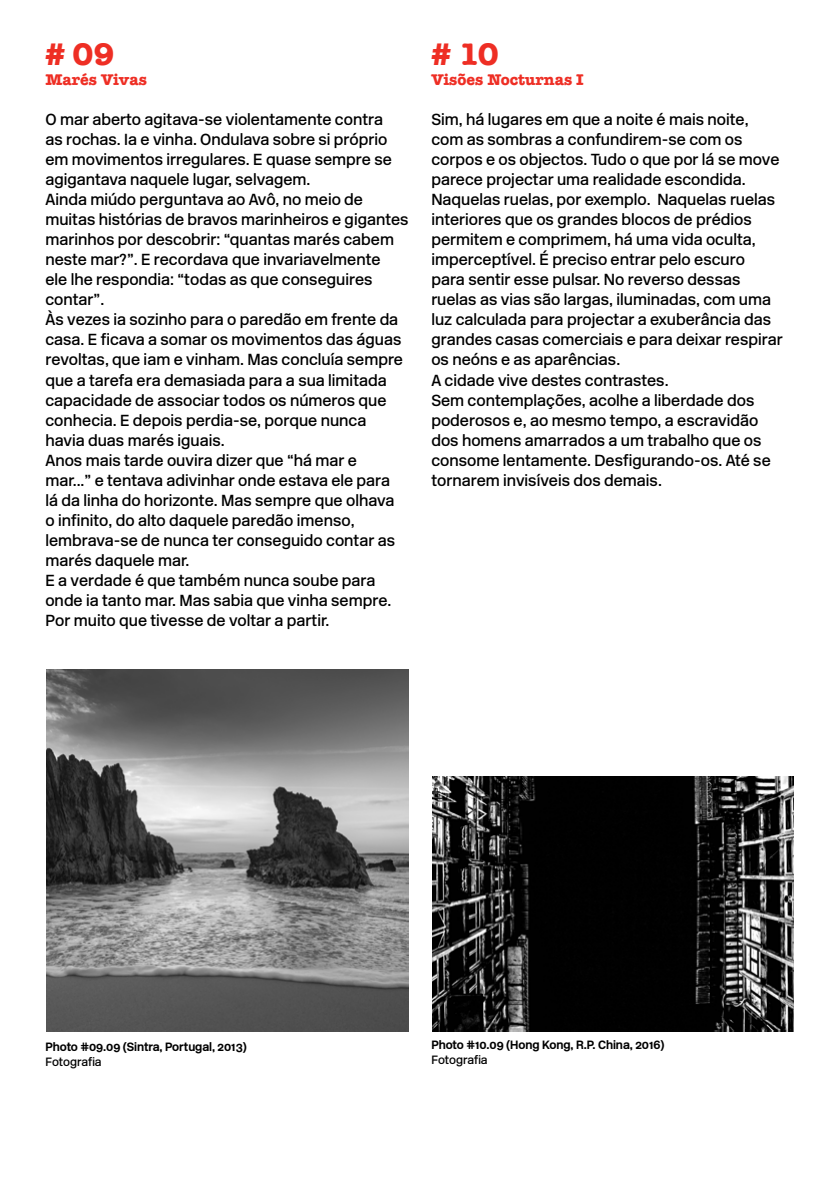
<style>
.page{position:relative;width:840px;height:1191px;background:#fff}
.page>*{position:absolute;margin:0;border:0;box-sizing:border-box;transform-origin:0 0}
.t1{font:700 32px "American Typewriter";color:#ee2e24}
.t2{font:500 16px/20px "New Rail Alphabet";color:#000}
.t3{font:700 16px "American Typewriter";color:#ee2e24}
.t4{font:700 12px "New Rail Alphabet";letter-spacing:-.005em;color:#000}
.t5{font:500 12px "New Rail Alphabet";letter-spacing:-.005em;color:#000}
</style>
<div class="page">
<img style="left:432px;top:776px;width:361px;height:255px">
<img style="left:46px;top:669px;width:362px;height:362px">
<h1 class="t1" style="left:45px;top:27px;width:71px"># 09</h1>
<p class="t3" style="left:45px;top:66px;width:103px">Marés Vivas</p>
<p class="t2" style="left:45px;top:110px;width:364px">O mar aberto agitava-se violentamente contra<br>as rochas. Ia e vinha. Ondulava sobre si próprio em movimentos irregulares. E quase sempre se agigantava naquele lugar, selvagem.<br>Ainda miúdo perguntava ao Avô, no meio de muitas histórias de bravos marinheiros e gigantes marinhos por descobrir: “quantas marés cabem neste mar?”. E recordava que invariavelmente<br>ele lhe respondia: “todas as que conseguires contar”.<br>Às vezes ia sozinho para o paredão em frente da casa. E ficava a somar os movimentos das águas revoltas, que iam e vinham. Mas concluía sempre que a tarefa era demasiada para a sua limitada capacidade de associar todos os números que conhecia. E depois perdia-se, porque nunca havia duas marés iguais.<br>Anos mais tarde ouvira dizer que “há mar e<br>mar...” e tentava adivinhar onde estava ele para<br>lá da linha do horizonte. Mas sempre que olhava<br>o infinito, do alto daquele paredão imenso, lembrava-se de nunca ter conseguido contar as marés daquele mar.<br>E a verdade é que também nunca soube para onde ia tanto mar. Mas sabia que vinha sempre.<br>Por muito que tivesse de voltar a partir.</p>
<h1 class="t1" style="left:431px;top:27px;width:69px"># 10</h1>
<p class="t3" style="left:431px;top:66px;width:154px">Visões Nocturnas I</p>
<p class="t2" style="left:431px;top:110px;width:353px">Sim, há lugares em que a noite é mais noite, com as sombras a confundirem-se com os corpos e os objectos. Tudo o que por lá se move parece projectar uma realidade escondida.<br>Naquelas ruelas, por exemplo. Naquelas ruelas interiores que os grandes blocos de prédios permitem e comprimem, há uma vida oculta, imperceptível. É preciso entrar pelo escuro<br>para sentir esse pulsar. No reverso dessas ruelas as vias são largas, iluminadas, com uma luz calculada para projectar a exuberância das grandes casas comerciais e para deixar respirar os neóns e as aparências.<br>A cidade vive destes contrastes.<br>Sem contemplações, acolhe a liberdade dos poderosos e, ao mesmo tempo, a escravidão dos homens amarrados a um trabalho que os consome lentamente. Desfigurando-os. Até se tornarem invisíveis dos demais.</p>
<p class="t4" style="left:45px;top:1038px;width:203px">Photo #09.09 (Sintra, Portugal, 2013)</p>
<p class="t5" style="left:45px;top:1053px;width:58px">Fotografia</p>
<p class="t4" style="left:431px;top:1037px;width:234px">Photo #10.09 (Hong Kong, R.P. China, 2016)</p>
<p class="t5" style="left:431px;top:1052px;width:58px">Fotografia</p>
</div>
